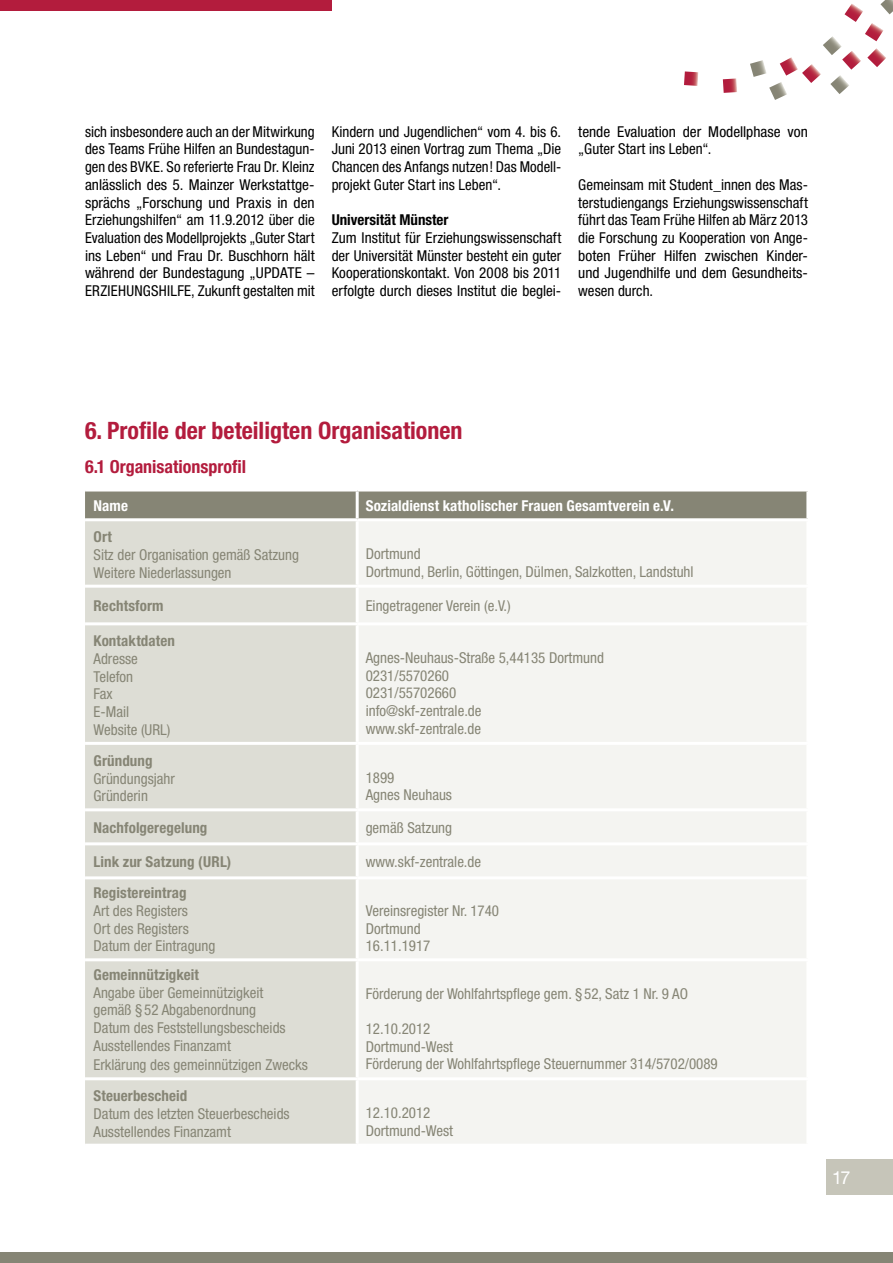
<style>
.page{position:relative;width:893px;height:1263px;background:#fff}
.page>*{position:absolute;margin:0;border:0;box-sizing:border-box;transform-origin:0 0}
.t1{font:700 condensed 24px "Helvetica Neue";color:#b31c3d}
.t2{font:700 condensed 18px "Helvetica Neue";color:#b31c3d}
.t3{font:18px "Helvetica Neue";color:#fff}
.t4{font:condensed 15px/17.7px "Helvetica Neue";color:#000;text-align:justify}
.t5{font:condensed 15px/17.7px "Helvetica Neue";color:#868575}
.t6{font:700 condensed 15px "Helvetica Neue";letter-spacing:.005em;color:#868575}
.t7{font:700 condensed 15px "Helvetica Neue";letter-spacing:.005em;color:#fff}
.t8{font:700 condensed 15px "Helvetica Neue";color:#000}
</style>
<div class="page">
<div style="left:0;top:0;width:332px;height:11px;background:#b31c3d"></div>
<div style="left:0;top:1252px;width:893px;height:11px;background:#868575"></div>
<div style="left:827px;top:1159px;width:66px;height:36px;background:#c6c5b9"></div>
<svg style="left:684px;top:71px;width:14px;height:15px"></svg>
<svg style="left:723px;top:78px;width:14px;height:15px"></svg>
<svg style="left:750px;top:0;width:143px;height:100px"></svg>
<div style="left:85px;top:491px;width:721px;height:27px;background:#868575"></div>
<div style="left:85px;top:521px;width:271px;height:623px;background:#ddddd5"></div>
<div style="left:359px;top:522px;width:447px;height:621px;background:#f4f4f1"></div>
<hr style="left:85px;top:585px;width:272px;height:3px;background:#fff">
<hr style="left:85px;top:622px;width:272px;height:3px;background:#fff">
<hr style="left:85px;top:742px;width:272px;height:3px;background:#fff">
<hr style="left:85px;top:808px;width:272px;height:3px;background:#fff">
<hr style="left:85px;top:842px;width:272px;height:3px;background:#fff">
<hr style="left:85px;top:876px;width:272px;height:3px;background:#fff">
<hr style="left:85px;top:958px;width:272px;height:3px;background:#fff">
<hr style="left:85px;top:1077px;width:272px;height:3px;background:#fff">
<hr style="left:356px;top:491px;width:3px;height:27px;background:#fff">
<hr style="left:357px;top:585px;width:452px;height:3px;background:#fff">
<hr style="left:357px;top:622px;width:452px;height:3px;background:#fff">
<hr style="left:357px;top:742px;width:452px;height:3px;background:#fff">
<hr style="left:357px;top:808px;width:452px;height:3px;background:#fff">
<hr style="left:357px;top:842px;width:452px;height:3px;background:#fff">
<hr style="left:357px;top:876px;width:452px;height:3px;background:#fff">
<hr style="left:357px;top:958px;width:452px;height:3px;background:#fff">
<hr style="left:357px;top:1077px;width:452px;height:3px;background:#fff">
<p class="t4" style="left:85px;top:123px;width:231px">sich insbesondere auch an der Mitwirkung des Teams Frühe Hilfen an Bundestagun&shy;gen des BVKE. So referierte Frau Dr. Kleinz anlässlich des 5. Mainzer Werkstattge&shy;sprächs „Forschung und Praxis in den Erziehungshilfen“ am 11.9.2012 über die Evaluation des Modellprojekts „Guter Start ins Leben“ und Frau Dr. Buschhorn hält während der Bundestagung „UPDATE – ERZIEHUNGSHILFE, Zukunft gestalten mit</p>
<p class="t4" style="left:332px;top:123px;width:231px">Kindern und Jugendlichen“ vom 4. bis 6.<br>Juni 2013 einen Vortrag zum Thema „Die Chancen des Anfangs nutzen! Das Modell&shy;projekt Guter Start ins Leben“.</p>
<p class="t8" style="left:332px;top:211px;width:118px">Universität Münster</p>
<p class="t4" style="left:332px;top:229px;width:231px">Zum Institut für Erziehungswissenschaft der Universität Münster besteht ein guter Kooperationskontakt. Von 2008 bis 2011 erfolgte durch dieses Institut die beglei-</p>
<p class="t4" style="left:578px;top:123px;width:231px">tende Evaluation der Modellphase von „Guter Start ins Leben“.</p>
<p class="t4" style="left:578px;top:176px;width:231px">Gemeinsam mit Student_innen des Mas&shy;terstudiengangs Erziehungswissenschaft führt das Team Frühe Hilfen ab März 2013 die Forschung zu Kooperation von Ange&shy;boten Früher Hilfen zwischen Kinder&shy;und Jugendhilfe und dem Gesundheits&shy;wesen durch.</p>
<h1 class="t1" style="left:85px;top:416px;width:379px">6. Profile der beteiligten Organisationen</h1>
<p class="t2" style="left:85px;top:456px;width:163px">6.1 Organisationsprofil</p>
<p class="t7" style="left:94px;top:496px;width:36px">Name</p>
<p class="t7" style="left:366px;top:496px;width:310px">Sozialdienst katholischer Frauen Gesamtverein e.V.</p>
<p class="t6" style="left:94px;top:528px;width:20px">Ort</p>
<p class="t5" style="left:94px;top:546px;width:207px">Sitz der Organisation gemäß Satzung<br>Weitere Niederlassungen</p>
<p class="t5" style="left:366px;top:545px;width:329px">Dortmund<br>Dortmund, Berlin, Göttingen, Dülmen, Salzkotten, Landstuhl</p>
<p class="t6" style="left:94px;top:596px;width:72px">Rechtsform</p>
<p class="t5" style="left:366px;top:597px;width:147px">Eingetragener Verein (e.V.)</p>
<p class="t6" style="left:94px;top:632px;width:83px">Kontaktdaten</p>
<p class="t5" style="left:94px;top:650px;width:78px">Adresse<br>Telefon<br>Fax<br>E-Mail<br>Website (URL)</p>
<p class="t5" style="left:366px;top:649px;width:240px">Agnes-Neuhaus-Straße 5,44135 Dortmund<br>0231/5570260<br>0231/55702660<br>info@skf-zentrale.de<br>www.skf-zentrale.de</p>
<p class="t6" style="left:94px;top:751px;width:61px">Gründung</p>
<p class="t5" style="left:94px;top:769px;width:83px">Gründungsjahr<br>Gründerin</p>
<p class="t5" style="left:366px;top:768px;width:88px">1899<br>Agnes Neuhaus</p>
<p class="t6" style="left:94px;top:818px;width:115px">Nachfolgeregelung</p>
<p class="t5" style="left:366px;top:818px;width:88px">gemäß Satzung</p>
<p class="t6" style="left:94px;top:852px;width:139px">Link zur Satzung (URL)</p>
<p class="t5" style="left:366px;top:852px;width:117px">www.skf-zentrale.de</p>
<p class="t6" style="left:94px;top:884px;width:95px">Registereintrag</p>
<p class="t5" style="left:94px;top:901px;width:123px">Art des Registers<br>Ort des Registers<br>Datum der Eintragung</p>
<p class="t5" style="left:366px;top:902px;width:135px">Vereinsregister Nr. 1740<br>Dortmund<br>16.11.1917</p>
<p class="t6" style="left:94px;top:965px;width:107px">Gemeinnützigkeit</p>
<p class="t5" style="left:94px;top:983px;width:194px">Angabe über Gemeinnützigkeit gemäß § 52 Abgabenordnung<br>Datum des Feststellungsbescheids<br>Ausstellendes Finanzamt</p>
<p class="t5" style="left:94px;top:1056px;width:216px">Erklärung des gemeinnützigen Zwecks</p>
<p class="t5" style="left:366px;top:984px;width:324px">Förderung der Wohlfahrtspflege gem. § 52, Satz 1 Nr. 9 AO</p>
<p class="t5" style="left:366px;top:1020px;width:354px">12.10.2012<br>Dortmund-West<br>Förderung der Wohlfahrtspflege Steuernummer 314/5702/0089</p>
<p class="t6" style="left:94px;top:1087px;width:95px">Steuerbescheid</p>
<p class="t5" style="left:94px;top:1105px;width:198px">Datum des letzten Steuerbescheids<br>Ausstellendes Finanzamt</p>
<p class="t5" style="left:366px;top:1104px;width:89px">12.10.2012<br>Dortmund-West</p>
<p class="t3" style="left:832px;top:1166px;width:20px">17</p>
</div>
